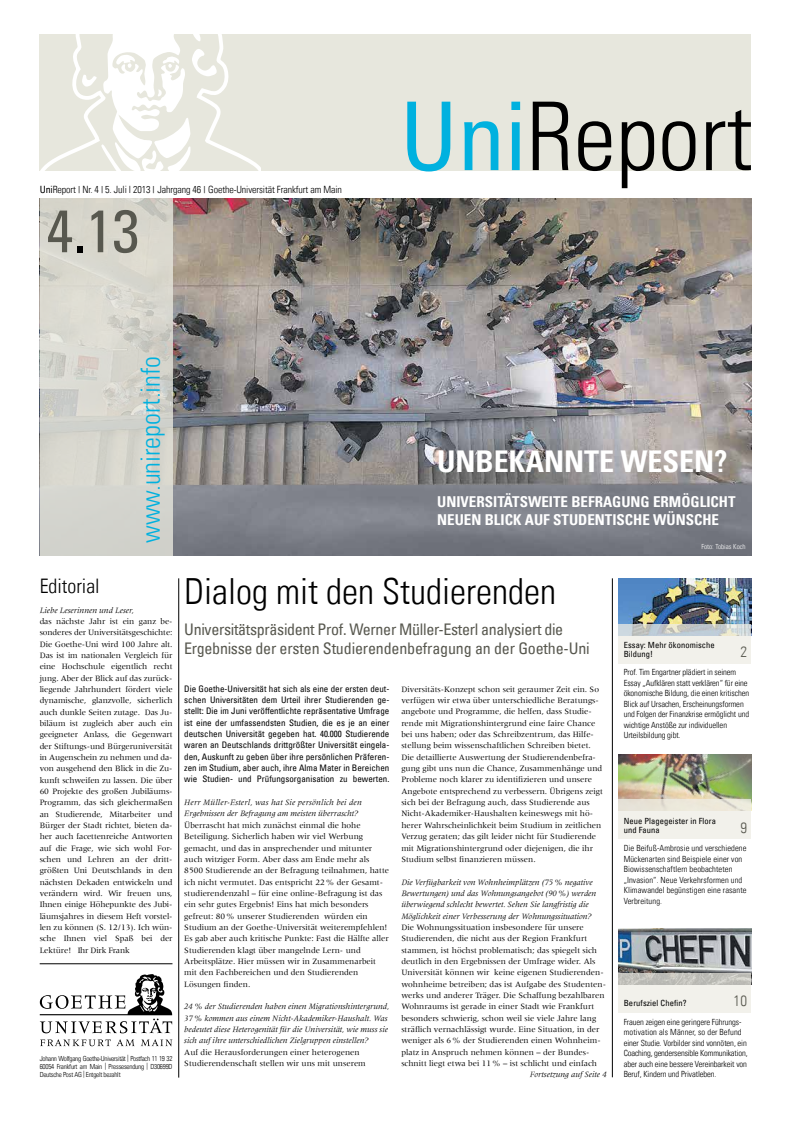
<style>
.page{position:relative;width:808px;height:1134px;background:#fff}
.page>*{position:absolute;margin:0;border:0;box-sizing:border-box;transform-origin:0 0}
.t1{font:94.8px "Univers Com 47 Light Cond";color:#000}
.t2{font:condensed 60px "Univers Com 57";color:#58584f}
.t3{font:36px "Univers Com 47 Light Cond";color:#000}
.t4{font:30px "Univers Com 67 Bold Cond";color:#fff}
.t5{font:26.5px "Univers Com 47 Light Cond";color:#00b1df}
.t6{font:20px "Univers Com 47 Light Cond";color:#000}
.t7{font:condensed 16px/19px "Univers Com 57";letter-spacing:-.02em;color:#58584f}
.t8{font:15px/18px "Univers Com 67 Bold Cond";color:#fff}
.t9{font:15px "Univers Com 47 Light Cond";color:#58584f}
.t10{font:10px "Univers Com 47 Light Cond";letter-spacing:-.01em;color:#000}
.t11{font:condensed 9px/11.3px "Univers Com 57";color:#000;text-align:justify}
.t12{font:8.5px/11.3px "Meridien";color:#000}
.t13{font:italic 8.5px/11.3px "Meridien Com";color:#000}
.t14{font:8.5px/10.5px "Univers Com 47 Light Cond";letter-spacing:-.01em;color:#000}
.t15{font:8.5px/10.5px "Univers Com 47 Light Cond";letter-spacing:.01em;color:#000}
.t16{font:condensed 8.5px/9px "Univers Com 57";letter-spacing:.01em;color:#000}
.t17{font:7px/8px "Univers Com 47 Light Cond";letter-spacing:-.03em;color:#000;text-align:justify}
.t18{font:7px "Univers Com 47 Light Cond";color:#fff}
.s1{font-family:"Univers Com 57";font-stretch:condensed}
.s2{font-family:"Meridien"}
.s3{color:#000}
.s4{font-family:"Univers Com 57";font-stretch:condensed;color:#00b1df}
</style>
<div class="page">
<div style="left:40px;top:34px;width:711px;height:136px;background:#e7e7dd"></div>
<svg style="left:40px;top:974px;width:132px;height:59px"></svg>
<svg style="left:40px;top:1039px;width:95px;height:7px"></svg>
<svg style="left:141px;top:1039px;width:31px;height:7px"></svg>
<hr style="left:40px;top:963px;width:132px;height:1px;background:#000">
<svg style="left:39px;top:34px;width:221px;height:137px"></svg>
<img style="left:618px;top:928px;width:133px;height:45px">
<svg style="left:618px;top:973px;width:133px;height:40px;background:#e3e2dc"></svg>
<img style="left:618px;top:754px;width:133px;height:46px">
<div style="left:618px;top:800px;width:133px;height:39px;background:linear-gradient(to bottom,#eae6da,#f5f5f2)"></div>
<img style="left:618px;top:578px;width:133px;height:46px">
<svg style="left:618px;top:624px;width:133px;height:39px;background:#e4e6e2"></svg>
<img style="left:172px;top:198px;width:579px;height:358px">
<hr style="left:612px;top:578px;width:1px;height:499px;background:#000">
<svg style="left:40px;top:198px;width:132px;height:358px;background:#d5d5cd"></svg>
<hr style="left:179px;top:578px;width:1px;height:499px;background:#000">
<p class="t10" style="left:40px;top:183px;width:304px"><span class="s1">Uni</span>Report <span class="s2">|</span> Nr. 4 <span class="s2">|</span> 5. Juli l 2013 <span class="s2">|</span> Jahrgang 46 <span class="s2">|</span> Goethe-Universität Frankfurt am Main</p>
<h2 class="t2" style="left:47px;top:193px;width:94px">4<span class="s3">.</span>13</h2>
<h3 class="t5" style="left:135px;top:543px;width:189px;rotate:-90deg">www.unireport.info</h3>
<h1 class="t1" style="left:400px;top:80px;width:354px"><span class="s4">Uni</span>Report</h1>
<h3 class="t4" style="left:437px;top:443px;width:292px">UNBEKANNTE WESEN?</h3>
<h3 class="t8" style="left:437px;top:492px;width:300px">UNIVERSITÄTSWEITE BEFRAGUNG ERMÖGLICHT<br>NEUEN BLICK AUF STUDENTISCHE WÜNSCHE</h3>
<p class="t18" style="left:701px;top:543px;width:46px">Foto: Tobias Koch</p>
<h3 class="t6" style="left:40px;top:574px;width:61px">Editorial</h3>
<p class="t13" style="left:40px;top:604px;width:96px">Liebe Leserinnen und Leser,</p>
<p class="t12" style="left:40px;top:615px;width:134px">das nächste Jahr ist ein ganz be&shy;sonderes der Universitätsgeschichte:<br>Die Goethe- Uni wird 100 Jahre alt.<br>Das ist im nationalen Vergleich für eine Hochschule eigentlich recht jung. Aber der Blick auf das zurück&shy;liegende Jahrhundert fördert viele dynamische, glanzvolle, sicherlich auch dunkle Seiten zutage. Das Ju&shy;biläum ist zugleich aber auch ein geeigneter Anlass, die Gegenwart der Stiftungs- und Bürgeruniversität in Augenschein zu nehmen und da&shy;von ausgehend den Blick in die Zu&shy;kunft schweifen zu lassen. Die über 60 Projekte des großen Jubiläums-- Programm, das sich gleichermaßen an Studierende, Mitarbeiter und Bürger der Stadt richtet, bieten da&shy;her auch facettenreiche Antworten auf die Frage, wie sich wohl For&shy;schen und Lehren an der dritt&shy;größten Uni Deutschlands in den nächsten Dekaden entwickeln und verändern wird. Wir freuen uns, Ihnen einige Höhepunkte des Jubi&shy;läumsjahres in diesem Heft vorstel&shy;len zu können (S. 12/13). Ich wün&shy;sche Ihnen viel Spaß bei der Lektüre! Ihr Dirk Frank</p>
<p class="t17" style="left:40px;top:1055px;width:134px">Johann Wolfgang Goethe-Universität | Postfach 11 19 32<br>60054 Frankfurt am Main | Pressesendung | D30699D Deutsche Post AG | Entgelt bezahlt</p>
<h3 class="t3" style="left:184px;top:570px;width:373px">Dialog mit den Studierenden</h3>
<h3 class="t7" style="left:184px;top:619px;width:407px">Universitätspräsident Prof. Werner Müller-Esterl analysiert die<br>Ergebnisse der ersten Studierendenbefragung an der Goethe-Uni</h3>
<p class="t11" style="left:184px;top:683px;width:207px">Die Goethe-Universität hat sich als eine der ersten deut&shy;schen Universitäten dem Urteil ihrer Studierenden ge&shy;stellt: Die im Juni veröffentlichte repräsentative Umfrage ist eine der umfassendsten Studien, die es je an einer deutschen Universität gegeben hat. 40.000 Studierende waren an Deutschlands drittgrößter Universität eingela&shy;den, Auskunft zu geben über ihre persönlichen Präferen&shy;zen im Studium, aber auch, ihre Alma Mater in Bereichen wie Studien- und Prüfungsorganisation zu bewerten.</p>
<p class="t13" style="left:184px;top:796px;width:179px">Herr Müller-Esterl, was hat Sie persönlich bei den<br>Ergebnissen der Befragung am meisten überrascht?</p>
<p class="t12" style="left:184px;top:819px;width:206px">Überrascht hat mich zunächst einmal die hohe Beteiligung. Sicherlich haben wir viel Werbung gemacht, und das in ansprechender und mitunter auch witziger Form. Aber dass am Ende mehr als 8500 Studierende an der Befragung teilnahmen, hatte ich nicht vermutet. Das entspricht 22% der Gesamt&shy;studierendenzahl – für eine online- Befragung ist das ein sehr gutes Ergebnis! Eins hat mich besonders gefreut: 80% unserer Studierenden würden ein Studium an der Goethe- Universität weiterempfehlen!<br>Es gab aber auch kritische Punkte: Fast die Hälfte aller Studierenden klagt über mangelnde Lern- und Arbeitsplätze. Hier müssen wir in Zusammenarbeit mit den Fachbereichen und den Studierenden Lösungen finden.</p>
<p class="t13" style="left:184px;top:1001px;width:207px">24 % der Studierenden haben einen Migrationshintergrund, 37% kommen aus einem Nicht-Akademiker-Haushalt. Was bedeutet diese Heterogenität für die Universität, wie muss sie sich auf ihre unterschiedlichen Zielgruppen einstellen?</p>
<p class="t12" style="left:184px;top:1046px;width:183px">Auf die Herausforderungen einer heterogenen<br>Studierendenschaft stellen wir uns mit unserem</p>
<p class="t12" style="left:401px;top:683px;width:203px">Diversitäts- Konzept schon seit geraumer Zeit ein. So verfügen wir etwa über unterschiedliche Beratungs&shy;angebote und Programme, die helfen, dass Studie&shy;rende mit Migrationshintergrund eine faire Chance bei uns haben; oder das Schreibzentrum, das Hilfe&shy;stellung beim wissenschaftlichen Schreiben bietet.<br>Die detaillierte Auswertung der Studierendenbefra&shy;gung gibt uns nun die Chance, Zusammenhänge und Probleme noch klarer zu identifizieren und unsere Angebote entsprechend zu verbessern. Übrigens zeigt sich bei der Befragung auch, dass Studierende aus Nicht-Akademiker- Haushalten keineswegs mit hö&shy;herer Wahrscheinlichkeit beim Studium in zeitlichen Verzug geraten; das gilt leider nicht für Studierende mit Migrationshintergrund oder diejenigen, die ihr Studium selbst finanzieren müssen.</p>
<p class="t13" style="left:401px;top:876px;width:196px">Die Verfügbarkeit von Wohnheimplätzen (75% negative Bewertungen) und das Wohnungsangebot (90%) werden überwiegend schlecht bewertet. Sehen Sie langfristig die Möglichkeit einer Verbesserung der Wohnungssituation?</p>
<p class="t12" style="left:401px;top:921px;width:206px">Die Wohnungssituation insbesondere für unsere Studierenden, die nicht aus der Region Frankfurt stammen, ist höchst problematisch; das spiegelt sich deutlich in den Ergebnissen der Umfrage wider. Als Universität können wir keine eigenen Studierenden&shy;wohnheime betreiben; das ist Aufgabe des Studenten&shy;werks und anderer Träger. Die Schaffung bezahlbaren Wohnraums ist gerade in einer Stadt wie Frankfurt besonders schwierig, schon weil sie viele Jahre lang sträflich vernachlässigt wurde. Eine Situation, in der weniger als 6% der Studierenden einen Wohnheim&shy;platz in Anspruch nehmen können – der Bundes&shy;schnitt liegt etwa bei 11% – ist schlicht und einfach</p>
<p class="t13" style="left:530px;top:1069px;width:78px">Fortsetzung auf Seite 4</p>
<p class="t16" style="left:624px;top:640px;width:93px">Essay: Mehr ökonomische<br>Bildung!</p>
<p class="t14" style="left:624px;top:667px;width:127px">Prof. Tim Engartner plädiert in seinem Essay „Aufklären statt verklären“ für eine ökonomische Bildung, die einen kritischen Blick auf Ursachen, Erscheinungsformen und Folgen der Finanzkrise ermöglicht und wichtige Anstöße zur individuellen Urteilsbildung gibt.</p>
<h3 class="t9" style="left:740px;top:642px;width:8px">2</h3>
<p class="t16" style="left:624px;top:816px;width:94px">Neue Plagegeister in Flora und Fauna</p>
<p class="t15" style="left:624px;top:843px;width:124px">Die Beifuß-Ambrosie und verschiedene Mückenarten sind Beispiele einer von Biowissenschaftlern beobachteten „Invasion“. Neue Verkehrsformen und Klimawandel begünstigen eine rasante Verbreitung.</p>
<h3 class="t9" style="left:740px;top:818px;width:8px">9</h3>
<p class="t16" style="left:624px;top:999px;width:64px">Berufsziel Chefin?</p>
<h3 class="t9" style="left:733px;top:992px;width:15px">10</h3>
<p class="t14" style="left:624px;top:1017px;width:126px">Frauen zeigen eine geringere Führungs&shy;motivation als Männer, so der Befund einer Studie. Vorbilder sind vonnöten, ein Coaching, gendersensible Kommunikation, aber auch eine bessere Vereinbarkeit von Beruf, Kindern und Privatleben.</p>
</div>
